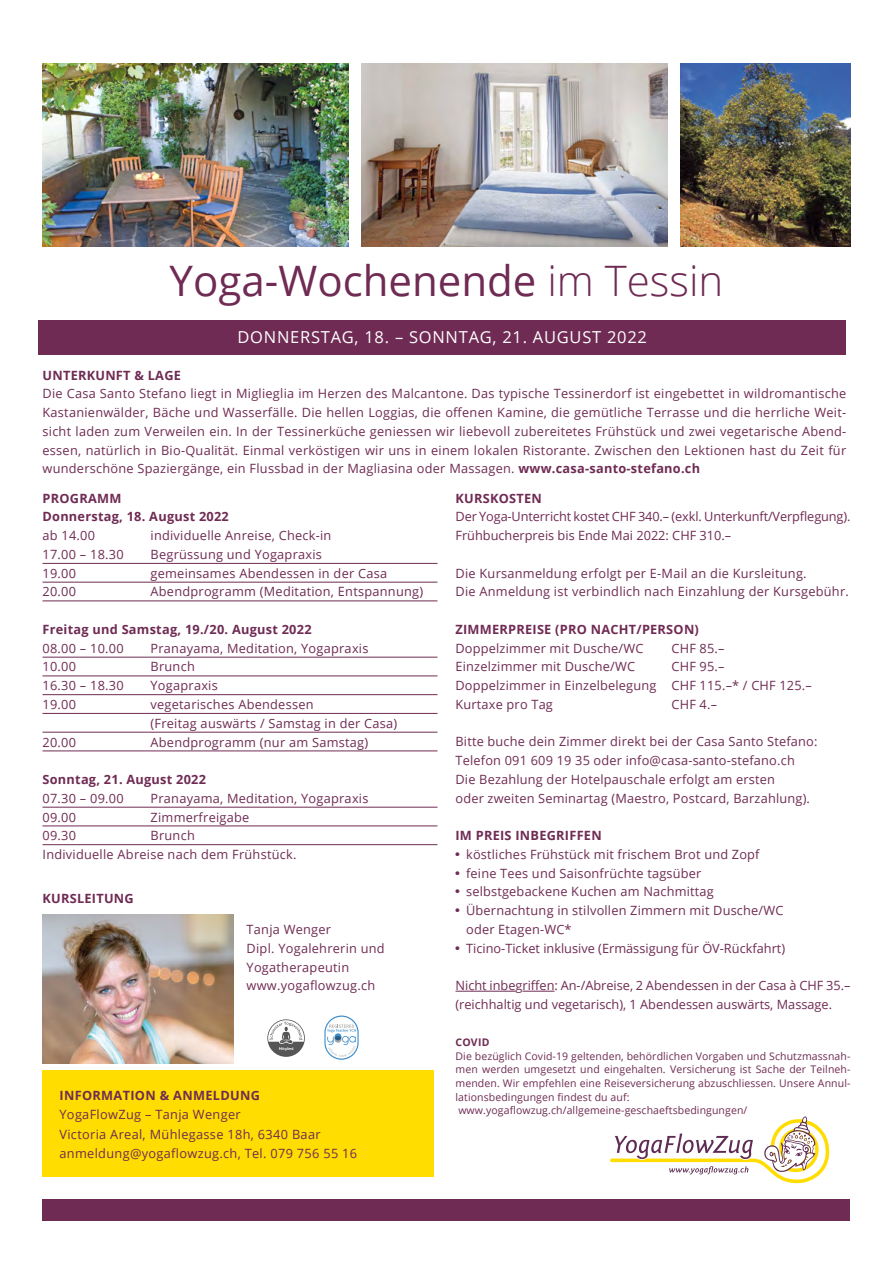
<style>
.page{position:relative;width:893px;height:1263px;background:#fff}
.page>*{position:absolute;margin:0;border:0;box-sizing:border-box;transform-origin:0 0}
.t1{font:42px "Open Sans";color:#6f2b53}
.t2{font:16.5px "Open Sans";letter-spacing:.045em;color:#fff}
.t3{font:12.75px/18.8px "Open Sans";letter-spacing:.015em;color:#6f2b53}
.t4{font:700 12.75px/18.8px "Open Sans";letter-spacing:.02em;color:#6f2b53}
.t5{font:12.75px/18.8px "Open Sans";letter-spacing:-.01em;color:#6f2b53}
.t6{font:10.5px/13.5px "Open Sans";letter-spacing:.01em;color:#6f2b53}
.t7{font:700 10.5px "Open Sans";letter-spacing:.02em;color:#6f2b53}
.s1{font-weight:300}
.s2{font-weight:700}
</style>
<div class="page">
<hr style="left:43px;top:563px;width:394px;height:1px;background:#6f2b53">
<hr style="left:43px;top:582px;width:394px;height:1px;background:#6f2b53">
<hr style="left:43px;top:601px;width:394px;height:1px;background:#6f2b53">
<hr style="left:43px;top:657px;width:394px;height:1px;background:#6f2b53">
<hr style="left:43px;top:676px;width:394px;height:1px;background:#6f2b53">
<hr style="left:43px;top:694px;width:394px;height:1px;background:#6f2b53">
<hr style="left:43px;top:713px;width:394px;height:1px;background:#6f2b53">
<hr style="left:43px;top:732px;width:394px;height:1px;background:#6f2b53">
<hr style="left:43px;top:751px;width:394px;height:1px;background:#6f2b53">
<hr style="left:43px;top:807px;width:394px;height:1px;background:#6f2b53">
<hr style="left:43px;top:826px;width:394px;height:1px;background:#6f2b53">
<hr style="left:43px;top:844px;width:394px;height:1px;background:#6f2b53">
<hr style="left:455px;top:991px;width:60px;height:1px;background:#6f2b53">
<hr style="left:522px;top:991px;width:32px;height:1px;background:#6f2b53">
<img style="left:43px;top:64px;width:306px;height:183px">
<img style="left:361px;top:64px;width:307px;height:183px">
<img style="left:680px;top:64px;width:170px;height:183px">
<div style="left:43px;top:1199px;width:807px;height:21px;background:#6f2b53"></div>
<div style="left:38px;top:320px;width:808px;height:34px;background:#6f2b53"></div>
<svg style="left:610px;top:1116px;width:220px;height:67px"></svg>
<img style="left:43px;top:914px;width:191px;height:149px">
<div style="left:43px;top:1070px;width:391px;height:107px;background:#fd0"></div>
<svg style="left:324px;top:1015px;width:35px;height:45px"></svg>
<svg style="left:267px;top:1019px;width:38px;height:38px"></svg>
<h1 class="t1" style="left:170px;top:252px;width:555px">Yoga-Wochenende <span class="s1">im Tessin</span></h1>
<p class="t2" style="left:237px;top:326px;width:411px">DONNERSTAG, 18. – SONNTAG, 21. AUGUST 2022</p>
<p class="t4" style="left:43px;top:365px;width:140px">UNTERKUNFT &amp; LAGE</p>
<p class="t3" style="left:43px;top:384px;width:805px;text-align:justify">Die Casa Santo Stefano liegt in Miglieglia im Herzen des Malcantone. Das typische Tessinerdorf ist eingebettet in wildromantische Kastanienwälder, Bäche und Wasserfälle. Die hellen Loggias, die offenen Kamine, die gemütliche Terrasse und die herrliche Weit&shy;sicht laden zum Verweilen ein. In der Tessinerküche geniessen wir liebevoll zubereitetes Frühstück und zwei vegetarische Abend&shy;essen, natürlich in Bio-Qualität. Einmal verköstigen wir uns in einem lokalen Ristorante. Zwischen den Lektionen hast du Zeit für wunderschöne Spaziergänge, ein Flussbad in der Magliasina oder Massagen. <span class="s2">www.casa-santo-stefano.ch</span></p>
<p class="t4" style="left:43px;top:488px;width:188px">PROGRAMM<br>Donnerstag, 18. August 2022</p>
<p class="t3" style="left:43px;top:526px;width:54px">ab 14.00</p>
<p class="t3" style="left:151px;top:526px;width:182px">individuelle Anreise, Check-in</p>
<p class="t3" style="left:43px;top:545px;width:83px">17.00 – 18.30</p>
<p class="t3" style="left:151px;top:545px;width:173px">Begrüssung und Yogapraxis</p>
<p class="t3" style="left:43px;top:563px;width:35px">19.00</p>
<p class="t3" style="left:151px;top:563px;width:238px">gemeinsames Abendessen in der Casa</p>
<p class="t3" style="left:43px;top:582px;width:35px">20.00</p>
<p class="t3" style="left:151px;top:582px;width:274px">Abendprogramm (Meditation, Entspannung)</p>
<p class="t4" style="left:43px;top:620px;width:271px">Freitag und Samstag, 19./20. August 2022</p>
<p class="t3" style="left:43px;top:638px;width:83px">08.00 – 10.00</p>
<p class="t3" style="left:151px;top:638px;width:219px">Pranayama, Meditation, Yogapraxis</p>
<p class="t3" style="left:43px;top:657px;width:35px">10.00</p>
<p class="t3" style="left:151px;top:657px;width:46px">Brunch</p>
<p class="t3" style="left:43px;top:676px;width:83px">16.30 – 18.30</p>
<p class="t3" style="left:151px;top:676px;width:69px">Yogapraxis</p>
<p class="t3" style="left:43px;top:695px;width:35px">19.00</p>
<p class="t3" style="left:151px;top:695px;width:248px">vegetarisches Abendessen<br>(Freitag auswärts / Samstag in der Casa)</p>
<p class="t3" style="left:43px;top:732px;width:35px">20.00</p>
<p class="t3" style="left:151px;top:732px;width:219px">Abendprogramm (nur am Samstag)</p>
<p class="t4" style="left:43px;top:770px;width:165px">Sonntag, 21. August 2022</p>
<p class="t3" style="left:43px;top:788px;width:83px">07.30 – 09.00</p>
<p class="t3" style="left:151px;top:788px;width:219px">Pranayama, Meditation, Yogapraxis</p>
<p class="t3" style="left:43px;top:807px;width:35px">09.00</p>
<p class="t3" style="left:151px;top:807px;width:100px">Zimmerfreigabe</p>
<p class="t3" style="left:43px;top:826px;width:35px">09.30</p>
<p class="t3" style="left:43px;top:826px;width:255px;text-align:center">Brunch<br>Individuelle Abreise nach dem Frühstück.</p>
<p class="t4" style="left:43px;top:889px;width:93px">KURSLEITUNG</p>
<p class="t3" style="left:247px;top:920px;width:140px">Tanja Wenger<br>Dipl. Yogalehrerin und<br>Yogatherapeutin www.yogaflowzug.ch</p>
<p class="t4" style="left:60px;top:1085px;width:202px">INFORMATION &amp; ANMELDUNG</p>
<p class="t3" style="left:60px;top:1104px;width:299px;line-height:19.5px">YogaFlowZug – Tanja Wenger<br>Victoria Areal, Mühlegasse 18h, 6340 Baar anmeldung@yogaflowzug.ch, Tel. 079 756 55 16</p>
<p class="t4" style="left:455px;top:488px;width:88px">KURSKOSTEN</p>
<p class="t5" style="left:455px;top:507px;width:396px">Der Yoga-Unterricht kostet CHF 340.– (exkl. Unterkunft/Verpflegung).<br>Frühbucherpreis bis Ende Mai 2022: CHF 310.–</p>
<p class="t3" style="left:455px;top:563px;width:395px">Die Kursanmeldung erfolgt per E-Mail an die Kursleitung.<br>Die Anmeldung ist verbindlich nach Einzahlung der Kursgebühr.</p>
<p class="t4" style="left:455px;top:620px;width:245px">ZIMMERPREISE (PRO NACHT/PERSON)</p>
<p class="t3" style="left:455px;top:638px;width:190px">Doppelzimmer mit Dusche/WC</p>
<p class="t3" style="left:671px;top:638px;width:55px">CHF 85.–</p>
<p class="t3" style="left:455px;top:657px;width:181px">Einzelzimmer mit Dusche/WC</p>
<p class="t3" style="left:455px;top:657px;width:358px;text-indent:216px">CHF 95.–<br>Doppelzimmer in Einzelbelegung CHF 115.–* / CHF 125.–<br>Kurtaxe pro Tag</p>
<p class="t3" style="left:671px;top:695px;width:47px">CHF 4.–</p>
<p class="t3" style="left:455px;top:732px;width:364px">Bitte buche dein Zimmer direkt bei der Casa Santo Stefano:<br>Telefon 091 609 19 35 oder info@casa-santo-stefano.ch Die Bezahlung der Hotelpauschale erfolgt am ersten<br>oder zweiten Seminartag (Maestro, Postcard, Barzahlung).</p>
<p class="t4" style="left:455px;top:826px;width:148px">IM PREIS INBEGRIFFEN</p>
<p class="t3" style="left:455px;top:845px;width:306px">● köstliches Frühstück mit frischem Brot und Zopf</p>
<p class="t3" style="left:455px;top:863px;width:247px">● feine Tees und Saisonfrüchte tagsüber</p>
<p class="t3" style="left:455px;top:882px;width:260px">● selbstgebackene Kuchen am Nachmittag</p>
<p class="t3" style="left:466px;top:901px;width:319px;text-indent:-11px">● Übernachtung in stilvollen Zimmern mit Dusche/WC oder Etagen-WC*</p>
<p class="t3" style="left:455px;top:938px;width:331px">● Ticino-Ticket inklusive (Ermässigung für ÖV-Rückfahrt)</p>
<p class="t3" style="left:455px;top:976px;width:396px">Nicht inbegriffen: An-/Abreise, 2 Abendessen in der Casa à CHF 35.– (reichhaltig und vegetarisch), 1 Abendessen auswärts, Massage.</p>
<p class="t7" style="left:455px;top:1035px;width:35px">COVID</p>
<p class="t6" style="left:455px;top:1049px;width:396px">Die bezüglich Covid-19 geltenden, behördlichen Vorgaben und Schutzmassnah&shy;men werden umgesetzt und eingehalten. Versicherung ist Sache der Teilneh&shy;menden. Wir empfehlen eine Reiseversicherung abzuschliessen. Unsere Annul&shy;lationsbedingungen findest du auf: www.yogaflowzug.ch/allgemeine-geschaeftsbedingungen/</p>
</div>
